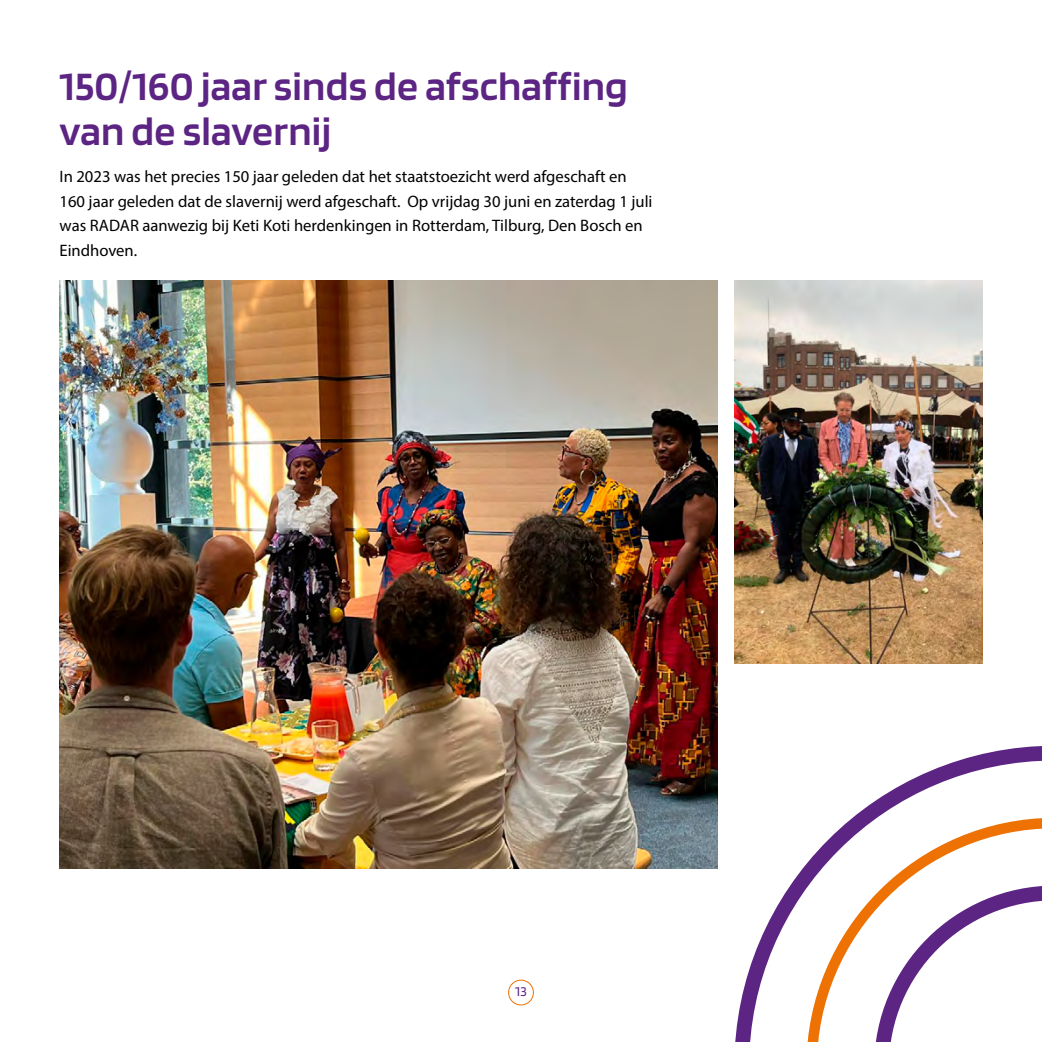
<style>
.page{position:relative;width:1042px;height:1042px;background:#fff}
.page>*{position:absolute;margin:0;border:0;box-sizing:border-box;transform-origin:0 0}
.t1{font:600 42px/45.5px "Blinker";letter-spacing:.005em;color:#5c2483}
.t2{font:16.62px/24.5px "Myriad Pro";color:#000}
.t3{font:14px "Blinker";color:#5c2483}
</style>
<div class="page">
<div style="left:508px;top:980px;width:26px;height:25px;border:1px solid #ee7203;border-radius:50%"></div>
<svg style="left:735px;top:746px;width:307px;height:296px"></svg>
<img style="left:734px;top:280px;width:248px;height:383px">
<img style="left:60px;top:280px;width:657px;height:588px">
<h1 class="t1" style="left:60px;top:64px;width:570px">150/160 jaar sinds de afschaffing van de slavernij</h1>
<p class="t2" style="left:60px;top:164px;width:594px">In 2023 was het precies 150 jaar geleden dat het staatstoezicht werd afgeschaft en 160 jaar geleden dat de slavernij werd afgeschaft. Op vrijdag 30 juni en zaterdag 1 juli was RADAR aanwezig bij Keti Koti herdenkingen in Rotterdam, Tilburg, Den Bosch en Eindhoven.</p>
<p class="t3" style="left:515px;top:984px;width:13px">13</p>
</div>
